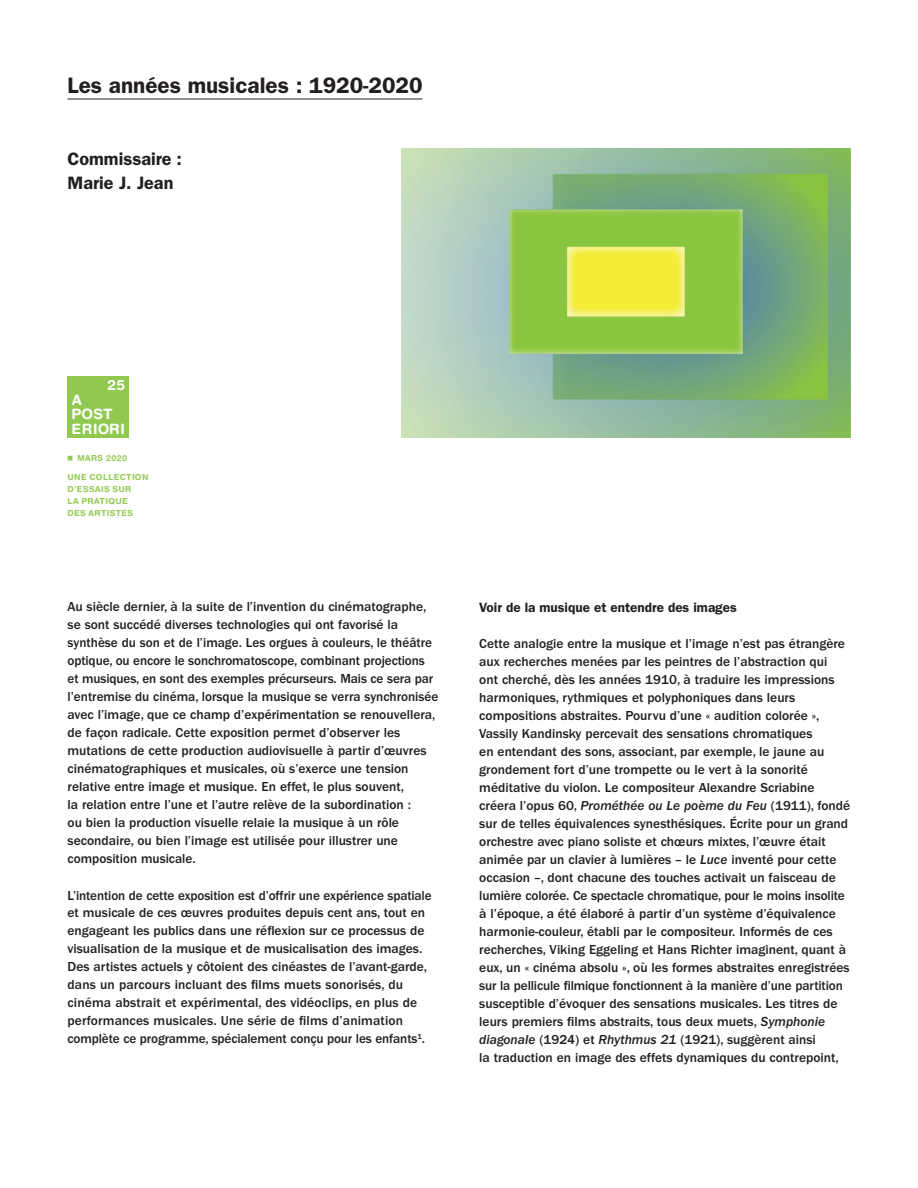
<style>
.page{position:relative;width:918px;height:1188px;background:#fff}
.page>*{position:absolute;margin:0;border:0;box-sizing:border-box;transform-origin:0 0}
.t1{font:600 22.5px "Franklin Gothic";color:#231f20}
.t2{font:600 18px/24px "Franklin Gothic";color:#231f20}
.t3{font:700 14.25px/14.2px "Helvetica Rounded LT Pro";letter-spacing:.015em;color:#fff}
.t4{font:500 13.5px/18px "Franklin Gothic";color:#231f20}
.t5{font:600 13.5px "Franklin Gothic";color:#231f20}
.t6{font:700 8.25px/12px "Helvetica Rounded LT Pro";letter-spacing:.045em;color:#91c950}
.s1{font-family:"Helvetica Now Text";font-weight:500;font-size:5.25px}
.s2{font-style:italic}
</style>
<div class="page">
<hr style="left:68px;top:99px;width:355px;height:1px;background:#231f20">
<img style="left:402px;top:148px;width:449px;height:290px">
<div style="left:68px;top:376px;width:61px;height:62px;background:#91c950"></div>
<h1 class="t1" style="left:68px;top:63px;width:357px">Les années musicales : 1920-2020</h1>
<h1 class="t1" style="left:68px;top:72px;width:357px">Les années musicales : 1920-2020</h1>
<h2 class="t2" style="left:68px;top:138px;width:116px">Commissaire :<br>Marie J. Jean</h2>
<h2 class="t2" style="left:68px;top:147px;width:116px">Commissaire :<br>Marie J. Jean</h2>
<p class="t3" style="left:108px;top:378px;width:19px">25</p>
<p class="t3" style="left:72px;top:393px;width:55px">A<br>POST<br>ERIORI</p>
<p class="t6" style="left:68px;top:452px;width:61px"><span class="s1">■</span> MARS 2020</p>
<p class="t6" style="left:68px;top:471px;width:82px">UNE COLLECTION<br>D’ESSAIS SUR<br>LA PRATIQUE<br>DES ARTISTES</p>
<p class="t4" style="left:68px;top:598px;width:372px">Au siècle dernier, à la suite de l’invention du cinématographe, se sont succédé diverses technologies qui ont favorisé la synthèse du son et de l’image. Les orgues à couleurs, le théâtre optique, ou encore le sonchromatoscope, combinant projections et musiques, en sont des exemples précurseurs. Mais ce sera par l’entremise du cinéma, lorsque la musique se verra synchronisée avec l’image, que ce champ d’expérimentation se renouvellera, de façon radicale. Cette exposition permet d’observer les mutations de cette production audiovisuelle à partir d’œuvres cinématographiques et musicales, où s’exerce une tension relative entre image et musique. En effet, le plus souvent,<br>la relation entre l’une et l’autre relève de la subordination :<br>ou bien la production visuelle relaie la musique à un rôle secondaire, ou bien l’image est utilisée pour illustrer une composition musicale.</p>
<p class="t4" style="left:68px;top:886px;width:366px">L’intention de cette exposition est d’offrir une expérience spatiale et musicale de ces œuvres produites depuis cent ans, tout en engageant les publics dans une réflexion sur ce processus de visualisation de la musique et de musicalisation des images.<br>Des artistes actuels y côtoient des cinéastes de l’avant-garde, dans un parcours incluant des films muets sonorisés, du cinéma abstrait et expérimental, des vidéoclips, en plus de performances musicales. Une série de films d’animation complète ce programme, spécialement conçu pour les enfants<sup>1</sup>.</p>
<p class="t5" style="left:479px;top:599px;width:259px">Voir de la musique et entendre des images</p>
<p class="t4" style="left:479px;top:634px;width:372px">Cette analogie entre la musique et l’image n’est pas étrangère aux recherches menées par les peintres de l’abstraction qui<br>ont cherché, dès les années 1910, à traduire les impressions harmoniques, rythmiques et polyphoniques dans leurs compositions abstraites. Pourvu d’une « audition colorée », Vassily Kandinsky percevait des sensations chromatiques<br>en entendant des sons, associant, par exemple, le jaune au grondement fort d’une trompette ou le vert à la sonorité méditative du violon. Le compositeur Alexandre Scriabine créera l’opus 60, <span class="s2">Prométhée ou Le poème du Feu</span> (1911), fondé sur de telles équivalences synesthésiques. Écrite pour un grand orchestre avec piano soliste et chœurs mixtes, l’œuvre était animée par un clavier à lumières – le <span class="s2">Luce</span> inventé pour cette occasion –, dont chacune des touches activait un faisceau de lumière colorée. Ce spectacle chromatique, pour le moins insolite à l’époque, a été élaboré à partir d’un système d’équivalence harmonie-couleur, établi par le compositeur. Informés de ces recherches, Viking Eggeling et Hans Richter imaginent, quant à eux, un « cinéma absolu », où les formes abstraites enregistrées sur la pellicule filmique fonctionnent à la manière d’une partition susceptible d’évoquer des sensations musicales. Les titres de leurs premiers films abstraits, tous deux muets, <span class="s2">Symphonie diagonale</span> (1924) et <span class="s2">Rhythmus 21</span> (1921), suggèrent ainsi<br>la traduction en image des effets dynamiques du contrepoint,</p>
<p class="t4" style="left:479px;top:1039px;width:338px"><span class="s2">diagonale</span> (1924) et <span class="s2">Rhythmus 21</span> (1921), suggèrent ainsi</p>
</div>
